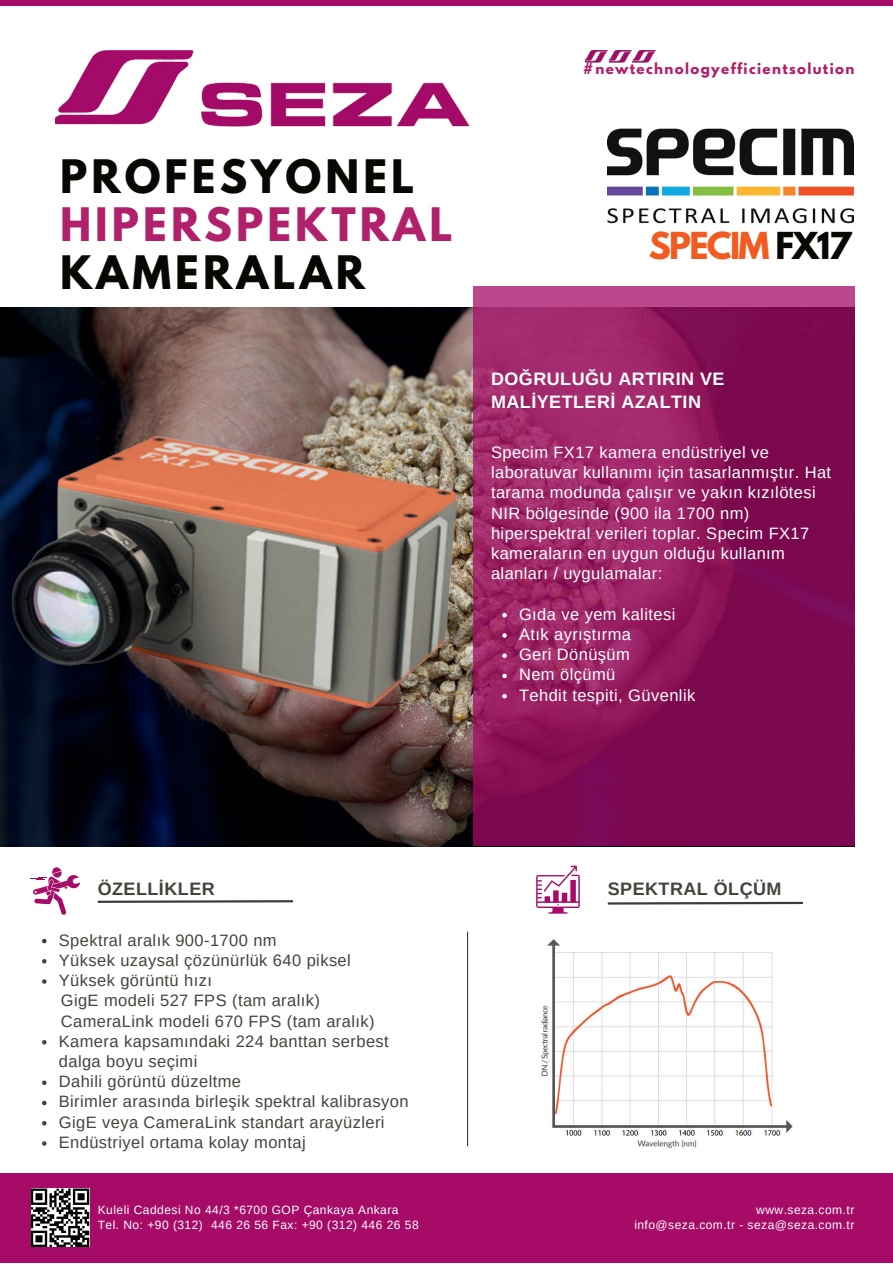
<style>
.page{position:relative;width:893px;height:1264px;background:#fff}
.page>*{position:absolute;margin:0;border:0;box-sizing:border-box;transform-origin:0 0}
.t1{font:700 40.95px "League Spartan";letter-spacing:.1em;color:#080704}
.t2{font:700 40.95px "League Spartan";letter-spacing:.1em;color:#b1206a}
.t3{font:700 32.85px "League Spartan";letter-spacing:-.05em;color:#f15a21}
.t4{font:700 18px/22.5px "Arimo";letter-spacing:.025em;color:#fff}
.t5{font:700 18px "Arimo";letter-spacing:.025em;color:#46423c}
.t6{font:16.5px/20.2px "Arimo";letter-spacing:.025em;color:#46423c}
.t7{font:16.5px/20.2px "Arimo";letter-spacing:.025em;color:#fff}
.t8{font:700 13.5px "League Spartan";letter-spacing:.1em;color:#b1206a}
.t9{font:12px/15px "Arimo";letter-spacing:.04em;color:#fff}
.s1{color:#080704}
</style>
<div class="page">
<img style="left:0;top:308px;width:854px;height:538px">
<img style="left:55px;top:50px;width:416px;height:78px">
<div style="left:0;top:1173px;width:892px;height:89px;background:#a50b67"></div>
<svg style="left:31px;top:1188px;width:58px;height:58px"></svg>
<div style="left:0;top:0;width:892px;height:6px;background:#a50b67"></div>
<img style="left:607px;top:128px;width:246px;height:96px">
<svg style="left:473px;top:286px;width:381px;height:559px"></svg>
<svg style="left:31px;top:867px;width:49px;height:47px"></svg>
<svg style="left:536px;top:865px;width:43px;height:48px"></svg>
<hr style="left:467px;top:931px;width:1px;height:215px;background:#3d3c39">
<svg style="left:97px;top:900px;width:196px;height:3px"></svg>
<svg style="left:607px;top:901px;width:196px;height:4px"></svg>
<img style="left:585px;top:50px;width:71px;height:13px">
<img style="left:0;top:424px;width:472px;height:305px">
<img style="left:541px;top:939px;width:252px;height:210px">
<svg style="left:502px;top:613px;width:4px;height:4px"></svg>
<svg style="left:502px;top:633px;width:4px;height:4px"></svg>
<svg style="left:502px;top:653px;width:4px;height:5px"></svg>
<svg style="left:502px;top:673px;width:4px;height:5px"></svg>
<svg style="left:502px;top:694px;width:4px;height:4px"></svg>
<svg style="left:42px;top:938px;width:5px;height:5px"></svg>
<svg style="left:42px;top:959px;width:5px;height:4px"></svg>
<svg style="left:42px;top:979px;width:5px;height:4px"></svg>
<svg style="left:42px;top:1040px;width:5px;height:4px"></svg>
<svg style="left:42px;top:1080px;width:5px;height:4px"></svg>
<svg style="left:42px;top:1100px;width:5px;height:5px"></svg>
<svg style="left:42px;top:1121px;width:5px;height:4px"></svg>
<svg style="left:42px;top:1141px;width:5px;height:4px"></svg>
<h1 class="t1" style="left:60px;top:144px;width:356px">PROFESYONEL</h1>
<h1 class="t2" style="left:60px;top:192px;width:394px">HIPERSPEKTRAL</h1>
<h1 class="t1" style="left:60px;top:241px;width:306px">KAMERALAR</h1>
<p class="t8" style="left:582px;top:58px;width:273px">#newtechnologyefficientsolution</p>
<h2 class="t3" style="left:648px;top:220px;width:204px">SPECIM <span class="s1">FX17</span></h2>
<p class="t4" style="left:491px;top:368px;width:235px">DOĞRULUĞU ARTIRIN VE<br>MALİYETLERİ AZALTIN</p>
<p class="t7" style="left:491px;top:442px;width:341px">Specim FX17 kamera endüstriyel ve laboratuvar kullanımı için tasarlanmıştır. Hat tarama modunda çalışır ve yakın kızılötesi NIR bölgesinde (900 ila 1700 nm) hiperspektral verileri toplar. Specim FX17 kameraların en uygun olduğu kullanım alanları / uygulamalar:</p>
<p class="t7" style="left:519px;top:604px;width:178px">Gıda ve yem kalitesi<br>Atık ayrıştırma<br>Geri Dönüşüm<br>Nem ölçümü<br>Tehdit tespiti, Güvenlik</p>
<p class="t5" style="left:98px;top:876px;width:118px">ÖZELLİKLER</p>
<p class="t6" style="left:59px;top:929px;width:293px">Spektral aralık 900-1700 nm<br>Yüksek uzaysal çözünürlük 640 piksel<br>Yüksek görüntü hızı</p>
<p class="t6" style="left:61px;top:990px;width:315px">GigE modeli 527 FPS (tam aralık)<br>CameraLink modeli 670 FPS (tam aralık)</p>
<p class="t6" style="left:59px;top:1031px;width:351px">Kamera kapsamındaki 224 banttan serbest dalga boyu seçimi<br>Dahili görüntü düzeltme<br>Birimler arasında birleşik spektral kalibrasyon GigE veya CameraLink standart arayüzleri Endüstriyel ortama kolay montaj</p>
<p class="t5" style="left:607px;top:876px;width:175px">SPEKTRAL ÖLÇÜM</p>
<p class="t9" style="left:98px;top:1202px;width:322px">Kuleli Caddesi No 44/3 *6700 GOP Çankaya Ankara<br>Tel. No: +90 (312) 446 26 56 Fax: +90 (312) 446 26 58</p>
<p class="t9" style="left:634px;top:1202px;width:221px;text-align:right">www.seza.com.tr<br>info@seza.com.tr - seza@seza.com.tr</p>
</div>
